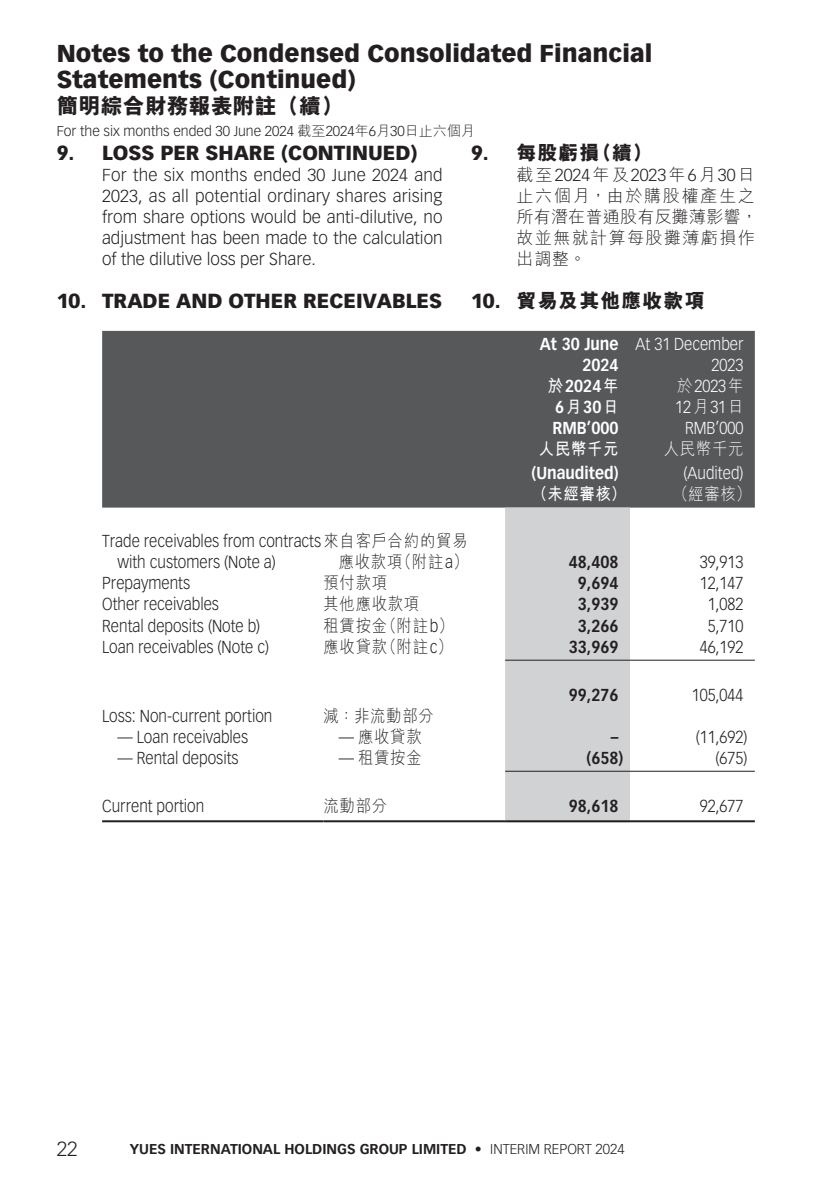
<style>
.page{position:relative;width:840px;height:1191px;background:#fff}
.page>*{position:absolute;margin:0;border:0;box-sizing:border-box;transform-origin:0 0}
.t1{font:900 24px/26px "Vectora LT Std";color:#231f20}
.t2{font:800 22px "M Hei HK";color:#231f20}
._01_H1{font:900 20px "Vectora LT Std";color:#231f20}
._01_H1-2{font:800 20px "M Hei HK";letter-spacing:.05em;color:#231f20}
.t3{font:300 20px "Vectora LT Std";color:#231f20}
._50_Table_txt{font:300 17px "Vectora LT Std";color:#231f20;scale:.9 1}
._00_txt{font:300 17px/21px "Vectora LT Std";color:#231f20;text-align:justify}
._00_txt-2{font:300 17px/21px "M Hei HK";letter-spacing:.085em;color:#231f20}
._50_Table_txt-2{font:300 17px "M Hei HK";letter-spacing:.05em;color:#231f20;scale:.9 1}
._50_Table_txt-3{font:700 17px "Vectora LT Std";color:#231f20;scale:.9 1}
._50_Table_txt-4{font:300 17px "Vectora LT Std";color:#fff;scale:.9 1}
._50_Table_txt-5{font:700 17px "Vectora LT Std";color:#fff;scale:.9 1}
._50_Table_txt-6{font:700 17px "M Hei HK";letter-spacing:.05em;color:#fff;scale:.9 1}
._50_Table_txt-7{font:300 17px "M Hei HK";letter-spacing:.05em;color:#fff;scale:.9 1}
.t4{font:700 14px "Vectora LT Std";color:#231f20}
.t5{font:300 14px "Vectora LT Std";color:#231f20}
.s1{font-family:"M Hei HK"}
.s2{font-family:"Vectora LT Std";font-weight:900}
.s3{font-family:"Vectora LT Std"}
.s4{font-weight:300}
</style>
<div class="page">
<div style="left:102px;top:331px;width:652px;height:176px;background:#57585a"></div>
<div style="left:505px;top:507px;width:124px;height:313px;background:#d1d2d4"></div>
<hr style="left:505px;top:659px;width:124px;height:1px;background:#231f20">
<hr style="left:629px;top:659px;width:125px;height:1px;background:#231f20">
<hr style="left:505px;top:770px;width:124px;height:1px;background:#231f20">
<hr style="left:629px;top:770px;width:125px;height:1px;background:#231f20">
<hr style="left:102px;top:820px;width:221px;height:2px;background:#231f20">
<hr style="left:323px;top:820px;width:182px;height:2px;background:#231f20">
<hr style="left:505px;top:820px;width:124px;height:2px;background:#231f20">
<hr style="left:629px;top:820px;width:125px;height:2px;background:#231f20">
<h1 class="t1" style="left:57px;top:41px;width:596px">Notes to the Condensed Consolidated Financial<br>Statements (Continued)</h1>
<p class="t2" style="left:57px;top:95px;width:287px">簡明綜合財務報表附註（續）</p>
<p class="_01_H1" style="left:57px;top:140px;width:362px">9. LOSS PER SHARE (CONTINUED)</p>
<p class="_00_txt" style="left:102px;top:164px;width:342px">For the six months ended 30 June 2024 and 2023, as all potential ordinary shares arising from share options would be anti-dilutive, no adjustment has been made to the calculation of the dilutive loss per Share.</p>
<p class="_01_H1" style="left:57px;top:288px;width:386px">10. TRADE AND OTHER RECEIVABLES</p>
<p class="_50_Table_txt-5" style="left:539px;top:333px;width:89px">At 30 June</p>
<p class="_50_Table_txt-5" style="left:582px;top:354px;width:42px">2024</p>
<p class="t5" style="left:57px;top:123px;width:419px">For the six months ended 30 June 2024 <span class="s1">截至</span>2024<span class="s1">年</span>6<span class="s1">月</span>30<span class="s1">日止六個月</span></p>
<p class="_01_H1-2" style="left:471px;top:142px;width:182px"><span class="s2">9.</span> 每股虧損（續）</p>
<p class="_00_txt-2" style="left:516px;top:164px;width:243px">截至<span class="s3">2024</span>年及<span class="s3">2023</span>年<span class="s3">6</span>月<span class="s3">30</span>日止六個月，由於購股權產生之所有潛在普通股有反攤薄影響，故並無就計算每股攤薄虧損作出調整。</p>
<p class="_01_H1-2" style="left:471px;top:290px;width:235px"><span class="s2">10.</span> 貿易及其他應收款項</p>
<p class="_50_Table_txt-4" style="left:635px;top:334px;width:121px">At 31 December</p>
<p class="_50_Table_txt-4" style="left:711px;top:355px;width:37px">2023</p>
<p class="_50_Table_txt-5" style="left:547px;top:375px;width:80px"><span class="s1">於</span>2024<span class="s1">年</span></p>
<p class="_50_Table_txt-5" style="left:554px;top:396px;width:72px">6<span class="s1">月</span>30<span class="s1">日</span></p>
<p class="_50_Table_txt-4" style="left:676px;top:376px;width:75px"><span class="s1">於</span>2023<span class="s1">年</span></p>
<p class="_50_Table_txt-4" style="left:675px;top:397px;width:77px">12<span class="s1">月</span>31<span class="s1">日</span></p>
<p class="_50_Table_txt-5" style="left:552px;top:417px;width:75px">RMB’000</p>
<p class="_50_Table_txt-4" style="left:684px;top:418px;width:66px">RMB’000</p>
<p class="_50_Table_txt-6" style="left:538px;top:436px;width:90px">人民幣千元</p>
<p class="_50_Table_txt-7" style="left:663px;top:440px;width:90px">人民幣千元</p>
<p class="_50_Table_txt-5" style="left:531px;top:462px;width:98px">(Unaudited)</p>
<p class="_50_Table_txt-4" style="left:683px;top:463px;width:68px">(Audited)</p>
<p class="_50_Table_txt-6" style="left:532px;top:481px;width:106px">（未經審核）</p>
<p class="_50_Table_txt-7" style="left:672px;top:485px;width:88px">（經審核）</p>
<p class="_50_Table_txt" style="left:102px;top:531px;width:407px">Trade receivables from contracts<span class="s1">來自客戶合約的貿易</span></p>
<p class="_50_Table_txt" style="left:117px;top:552px;width:177px">with customers (Note a)</p>
<p class="_50_Table_txt-2" style="left:338px;top:553px;width:145px">應收款項（附註<span class="s3">a</span>）</p>
<p class="_50_Table_txt-3" style="left:568px;top:552px;width:57px">48,408</p>
<p class="_50_Table_txt" style="left:699px;top:552px;width:50px">39,913</p>
<p class="_50_Table_txt" style="left:102px;top:573px;width:99px">Prepayments</p>
<p class="_50_Table_txt-2" style="left:323px;top:574px;width:72px">預付款項</p>
<p class="_50_Table_txt-3" style="left:577px;top:573px;width:47px">9,694</p>
<p class="_50_Table_txt" style="left:699px;top:573px;width:50px">12,147</p>
<p class="_50_Table_txt" style="left:102px;top:594px;width:131px">Other receivables</p>
<p class="_50_Table_txt-2" style="left:323px;top:595px;width:108px">其他應收款項</p>
<p class="_50_Table_txt-3" style="left:577px;top:594px;width:47px">3,939</p>
<p class="_50_Table_txt" style="left:707px;top:594px;width:41px">1,082</p>
<p class="_50_Table_txt" style="left:102px;top:615px;width:177px">Rental deposits (Note b)</p>
<p class="_50_Table_txt-2" style="left:323px;top:616px;width:146px">租賃按金（附註<span class="s3">b</span>）</p>
<p class="_50_Table_txt-3" style="left:577px;top:615px;width:47px">3,266</p>
<p class="_50_Table_txt" style="left:707px;top:615px;width:41px">5,710</p>
<p class="_50_Table_txt" style="left:102px;top:636px;width:187px">Loan receivables (Note c)</p>
<p class="_50_Table_txt-2" style="left:323px;top:637px;width:145px">應收貸款（附註<span class="s3">c</span>）</p>
<p class="_50_Table_txt-3" style="left:568px;top:636px;width:57px">33,969</p>
<p class="_50_Table_txt" style="left:699px;top:636px;width:50px">46,192</p>
<p class="_50_Table_txt-3" style="left:568px;top:684px;width:57px">99,276</p>
<p class="_50_Table_txt" style="left:691px;top:684px;width:59px">105,044</p>
<p class="_50_Table_txt" style="left:102px;top:705px;width:191px">Loss: Non-current portion</p>
<p class="_50_Table_txt" style="left:117px;top:726px;width:147px">— Loan receivables</p>
<p class="_50_Table_txt-2" style="left:323px;top:706px;width:124px">減：非流動部分</p>
<p class="_50_Table_txt-2" style="left:338px;top:727px;width:93px"><span class="s3">—</span> 應收貸款</p>
<p class="_50_Table_txt-3" style="left:610px;top:726px;width:10px">–</p>
<p class="_50_Table_txt" style="left:695px;top:726px;width:59px">(11,692)</p>
<p class="_50_Table_txt" style="left:117px;top:747px;width:136px">— Rental deposits</p>
<p class="_50_Table_txt-2" style="left:338px;top:748px;width:93px"><span class="s3">—</span> 租賃按金</p>
<p class="_50_Table_txt-3" style="left:586px;top:747px;width:42px">(658)</p>
<p class="_50_Table_txt" style="left:715px;top:747px;width:37px">(675)</p>
<p class="_50_Table_txt" style="left:102px;top:795px;width:115px">Current portion</p>
<p class="_50_Table_txt-2" style="left:323px;top:796px;width:72px">流動部分</p>
<p class="_50_Table_txt-3" style="left:568px;top:795px;width:57px">98,618</p>
<p class="_50_Table_txt" style="left:699px;top:795px;width:50px">92,677</p>
<p class="t3" style="left:57px;top:1137px;width:22px">22</p>
<p class="t4" style="left:130px;top:1140px;width:496px">YUES INTERNATIONAL HOLDINGS GROUP LIMITED • <span class="s4">INTERIM REPORT 2024</span></p>
</div>
